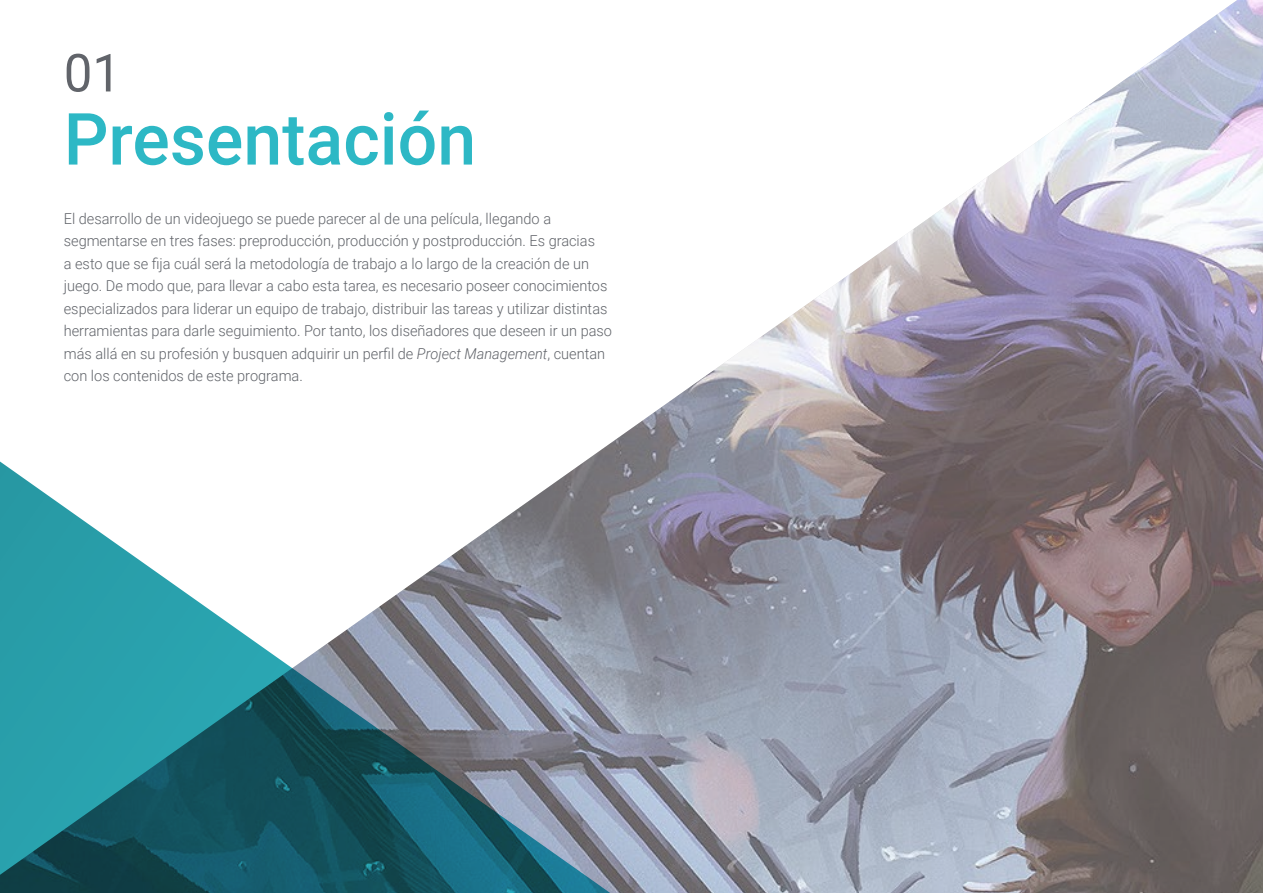
<style>
.page{position:relative;width:1263px;height:893px;background:#fff}
.page>*{position:absolute;margin:0;border:0;box-sizing:border-box;transform-origin:0 0}
.t1{font:500 72px "Roboto";color:#2db8c5}
.t2{font:52.5px "Roboto";color:#61646a}
.t3{font:300 15px/22.5px "Roboto";color:#61646a}
.s1{font-style:italic}
</style>
<div class="page">
<img style="left:606px;top:0;width:657px;height:893px">
<svg style="left:0;top:446px;width:640px;height:447px"></svg>
<h2 class="t2" style="left:64px;top:36px;width:59px">01</h2>
<h1 class="t1" style="left:64px;top:89px;width:414px">Presentación</h1>
<p class="t3" style="left:64px;top:207px;width:550px">El desarrollo de un videojuego se puede parecer al de una película, llegando a segmentarse en tres fases: preproducción, producción y postproducción. Es gracias<br>a esto que se fija cuál será la metodología de trabajo a lo largo de la creación de un juego. De modo que, para llevar a cabo esta tarea, es necesario poseer conocimientos especializados para liderar un equipo de trabajo, distribuir las tareas y utilizar distintas herramientas para darle seguimiento. Por tanto, los diseñadores que deseen ir un paso más allá en su profesión y busquen adquirir un perfil de <span class="s1">Project Management</span>, cuentan con los contenidos de este programa.</p>
</div>
